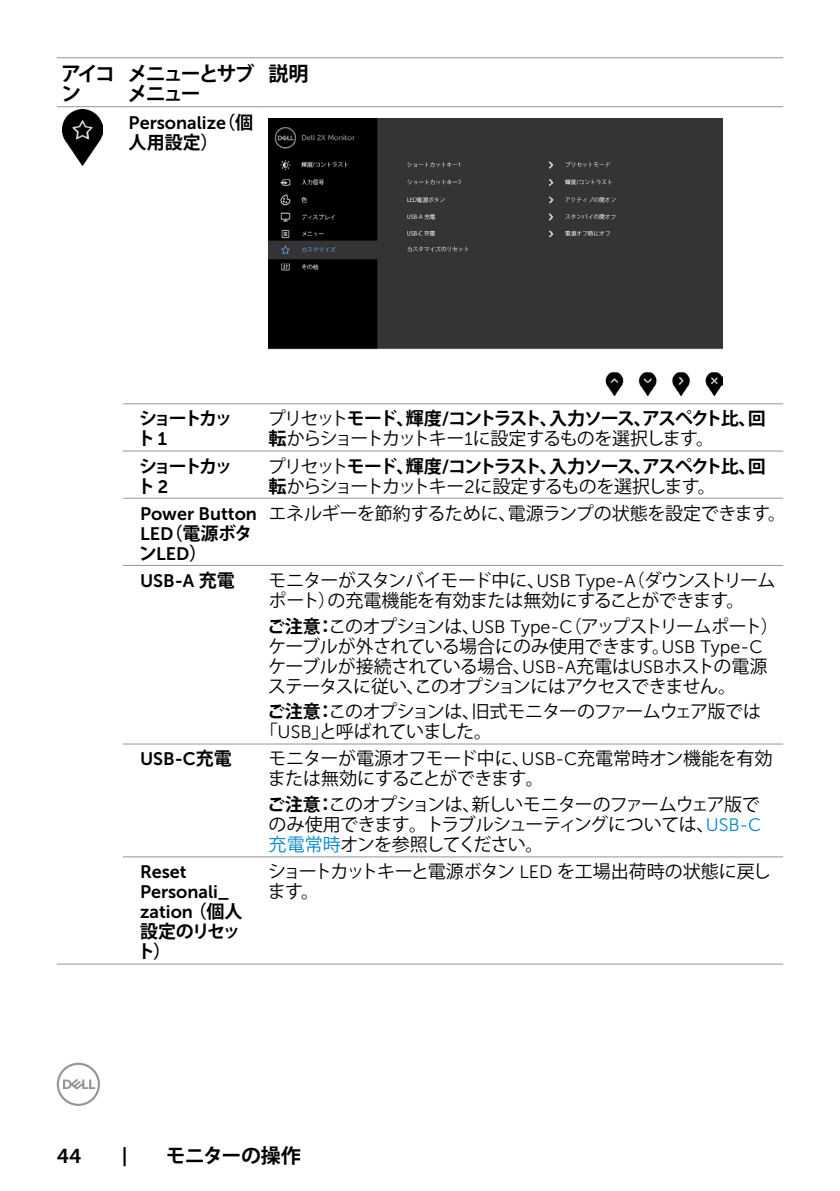
<style>
.page{position:relative;width:840px;height:1191px;background:#fff}
.page>*{position:absolute;margin:0;border:0;box-sizing:border-box;transform-origin:0 0}
.t1{font:700 20px/20px "Koz Go Pr 6 N";letter-spacing:-.11em;color:#000}
.t2{font:700 20px "Koz Go Pr 6 N";letter-spacing:-.035em;color:#000}
.t3{font:700 20px/20px "Koz Go Pr 6 N";letter-spacing:-.09em;color:#000}
.t4{font:20px "Museo Sans For Dell 700";color:#000}
.t5{font:18px/20px "Koz Go Pr 6 N";letter-spacing:-.04em;color:#000}
.t6{font:18px/20px "Koz Go Std";letter-spacing:-.03em;color:#000}
.t7{font:18px/20px "Koz Go Pr 6 N";letter-spacing:-.075em;color:#000}
.t8{font:18px/20px "Museo Sans For Dell 700";color:#000}
.t9{font:700 18px/20px "Koz Go Pr 6 N";letter-spacing:-.13em;color:#000}
.t10{font:18px "Koz Go Pr 6 N";letter-spacing:-.02em;color:#000}
.s1{font-family:"Koz Go Pr 6 N";font-weight:700}
.s2{font-family:"Museo Sans For Dell 700";font-weight:400}
.s3{font-weight:700}
.s4{font-family:"Museo Sans For Dell 700"}
.s5{font-family:"Museo Sans For Dell 300"}
.s6{font-family:"Koz Go Std";font-weight:700}
.s7{font-family:"Museo Sans For Dell 300";color:#0087cb}
.s8{color:#0087cb}
</style>
<div class="page">
<svg style="left:57px;top:1062px;width:43px;height:44px"></svg>
<hr style="left:57px;top:106px;width:66px;height:1px;background:#939598">
<hr style="left:123px;top:106px;width:140px;height:1px;background:#939598">
<hr style="left:263px;top:106px;width:519px;height:1px;background:#939598">
<hr style="left:57px;top:57px;width:66px;height:1px;background:#939598">
<hr style="left:123px;top:57px;width:140px;height:1px;background:#939598">
<hr style="left:263px;top:57px;width:519px;height:1px;background:#939598">
<hr style="left:123px;top:498px;width:140px;height:1px;background:#939598">
<hr style="left:263px;top:498px;width:519px;height:1px;background:#939598">
<hr style="left:123px;top:565px;width:140px;height:1px;background:#939598">
<hr style="left:263px;top:565px;width:519px;height:1px;background:#939598">
<hr style="left:123px;top:403px;width:140px;height:1px;background:#939598">
<hr style="left:263px;top:403px;width:519px;height:1px;background:#939598">
<hr style="left:123px;top:451px;width:140px;height:1px;background:#939598">
<hr style="left:263px;top:451px;width:519px;height:1px;background:#939598">
<hr style="left:123px;top:743px;width:140px;height:1px;background:#939598">
<hr style="left:263px;top:743px;width:519px;height:1px;background:#939598">
<hr style="left:123px;top:856px;width:140px;height:1px;background:#939598">
<hr style="left:263px;top:856px;width:519px;height:1px;background:#939598">
<hr style="left:57px;top:963px;width:66px;height:1px;background:#939598">
<hr style="left:123px;top:963px;width:140px;height:1px;background:#939598">
<hr style="left:263px;top:963px;width:519px;height:1px;background:#939598">
<img style="left:62px;top:109px;width:41px;height:56px">
<img style="left:268px;top:119px;width:454px;height:276px">
<p class="t3" style="left:61px;top:64px;width:55px">アイコン</p>
<p class="t1" style="left:127px;top:64px;width:129px">メニューとサブメニュー</p>
<p class="t3" style="left:268px;top:64px;width:41px">説明</p>
<p class="t8" style="left:129px;top:112px;width:126px">Personalize<span class="s1">（個</span></p>
<p class="t9" style="left:129px;top:132px;width:91px">人用設定）</p>
<p class="t9" style="left:137px;top:409px;width:97px">ショートカット <span class="s2">1</span></p>
<p class="t7" style="left:267px;top:409px;width:499px">プリセット<span class="s3">モード、輝度</span><span class="s4">/</span><span class="s3">コントラスト、入力ソース、アスペクト比、回転</span>からショートカットキー<span class="s5">1</span>に設定するものを選択します。</p>
<p class="t9" style="left:137px;top:456px;width:97px">ショートカット <span class="s2">2</span></p>
<p class="t7" style="left:267px;top:456px;width:499px">プリセット<span class="s3">モード、輝度</span><span class="s4">/</span><span class="s3">コントラスト、入力ソース、アスペクト比、回転</span>からショートカットキー<span class="s5">2</span>に設定するものを選択します。</p>
<p class="t8" style="left:140px;top:503px;width:118px">Power Button</p>
<p class="t9" style="left:140px;top:523px;width:114px"><span class="s2">LED</span>（電源ボタ</p>
<p class="t8" style="left:139px;top:543px;width:70px"><span class="s1">ン</span>LED<span class="s1">）</span></p>
<p class="t10" style="left:268px;top:503px;width:519px">エネルギーを節約するために、電源ランプの状態を設定できます。</p>
<p class="t8" style="left:140px;top:570px;width:96px">USB-A <span class="s1">充電</span></p>
<p class="t5" style="left:268px;top:570px;width:508px">モニターがスタンバイモード中に、<span class="s5">USB Type-A</span>（ダウンストリームポート）の充電機能を有効または無効にすることができます。</p>
<p class="t5" style="left:267px;top:616px;width:512px"><span class="s6">ご注意：</span>このオプションは、<span class="s5">USB Type-C</span>（アップストリームポート）ケーブルが外されている場合にのみ使用できます。<span class="s5">USB Type-C</span>ケーブルが接続されている場合、<span class="s5">USB-A</span>充電は<span class="s5">USB</span>ホストの電源ステータスに従い、このオプションにはアクセスできません。</p>
<p class="t5" style="left:260px;top:702px;width:502px;text-indent:7px"><span class="s3">ご注意：</span>このオプションは、旧式モニターのファームウェア版では「<span class="s5">USB</span>」と呼ばれていました。</p>
<p class="t8" style="left:140px;top:749px;width:93px">USB-C<span class="s1">充電</span></p>
<p class="t6" style="left:268px;top:749px;width:506px">モニターが電源オフモード中に、<span class="s5">USB-C</span>充電常時オン機能を有効または無効にすることができます。</p>
<p class="t6" style="left:267px;top:795px;width:495px;text-align:justify"><span class="s3">ご注意：</span>このオプションは、新しいモニターのファームウェア版でのみ使用できます。トラブルシューティングについては、<span class="s7">USB-C</span><span class="s8">充電常時</span>オンを参照してください。</p>
<p class="t8" style="left:140px;top:862px;width:104px">Reset<br>Personali_ zation <span class="s1">（個人</span></p>
<p class="t9" style="left:137px;top:922px;width:105px">設定のリセット）</p>
<p class="t5" style="left:268px;top:862px;width:504px">ショートカットキーと電源ボタン <span class="s5">LED</span> を工場出荷時の状態に戻します。</p>
<p class="t4" style="left:57px;top:1144px;width:26px">44</p>
<p class="t4" style="left:122px;top:1144px;width:7px">|</p>
<p class="t2" style="left:166px;top:1144px;width:136px">モニターの操作</p>
</div>
